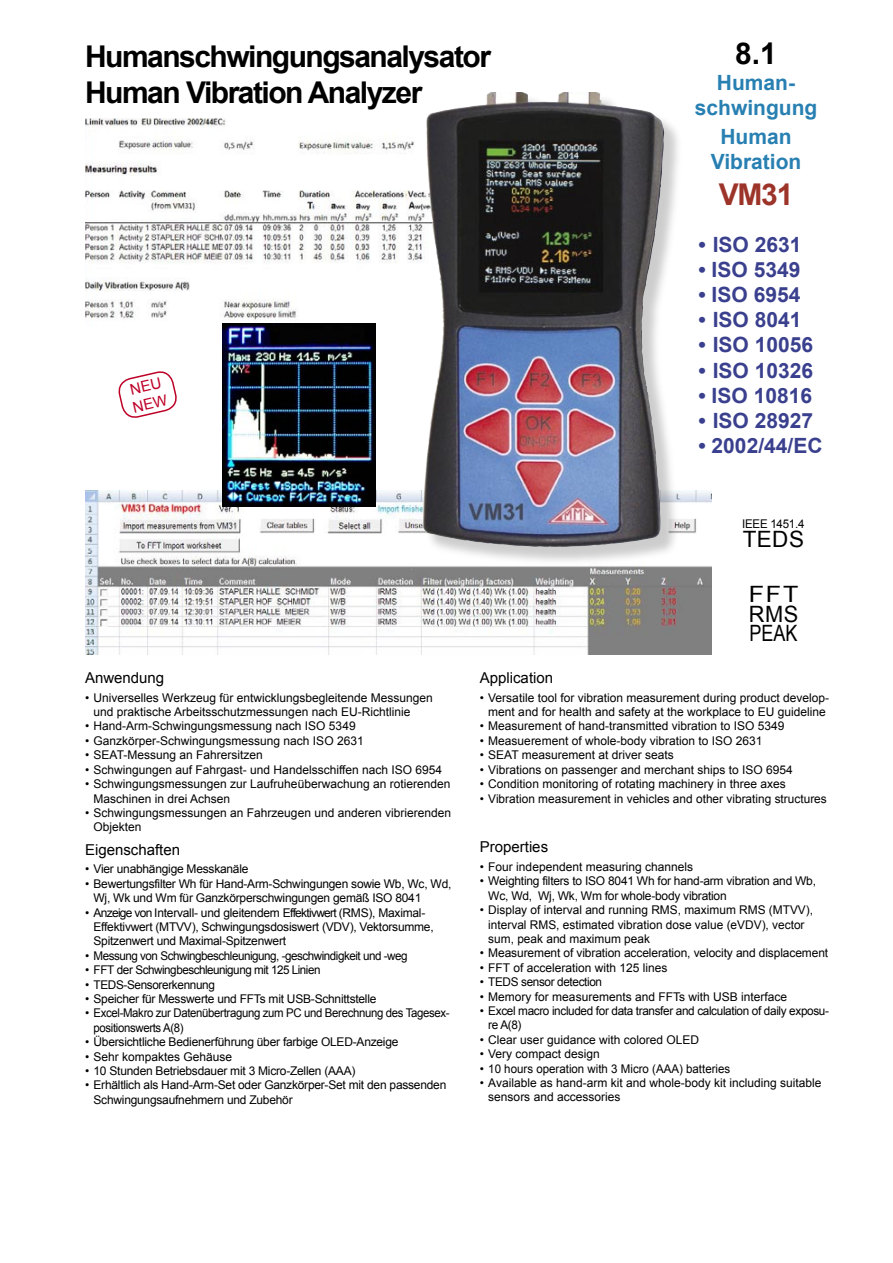
<style>
.page{position:relative;width:893px;height:1263px;background:#fff}
.page>*{position:absolute;margin:0;border:0;box-sizing:border-box;transform-origin:0 0}
.Überschrift_1{font:700 30px "Arial";letter-spacing:-.05em;color:#000}
.Typenbezeichnung{font:700 30px "Arial";color:#9c3429}
.t1{font:22.5px "Arial";letter-spacing:.02em;color:#000}
.t2{font:22.5px "Arial";letter-spacing:.02em;color:#000;scale:.8 1}
.t3{font:22.5px "Arial";letter-spacing:.02em;color:#000;scale:1.11 1}
.Hängender_Einzug{font:700 21px "Arial";color:#3a408e}
.Produktgruppe{font:700 21px/25.2px "Arial";color:#2880b2;text-align:center}
.Überschrift_3{font:15px "Arial";color:#000}
.Hängender_Einzug-2{font:12px/14.4px "Arial";color:#000}
.Hängender_Einzug-3{font:12px/14.4px "Arial";letter-spacing:-.02em;color:#000}
.Hängender_Einzug-4{font:12px/14.4px "Arial";letter-spacing:-.03em;color:#000}
.Hängender_Einzug-5{font:12px "Arial";letter-spacing:-.04em;color:#000}
.Hängender_Einzug-6{font:12px "Arial";letter-spacing:-.02em;color:#000;scale:.96 1}
</style>
<div class="page">
<img style="left:85px;top:119px;width:327px;height:207px">
<img style="left:85px;top:491px;width:626px;height:164px">
<img style="left:223px;top:323px;width:152px;height:183px">
<div style="left:412px;top:94px;width:272px;height:492px;background:#000;opacity:.2"></div>
<img style="left:421px;top:92px;width:244px;height:456px">
<svg style="left:118px;top:371px;width:59px;height:47px"></svg>
<p class="Überschrift_1" style="left:85px;top:35px;width:407px">Humanschwingungsanalysator</p>
<p class="Überschrift_1" style="left:85px;top:71px;width:339px">Human Vibration Analyzer</p>
<p class="Überschrift_1" style="left:735px;top:33px;width:43px">8.1</p>
<p class="Produktgruppe" style="left:717px;top:70px;width:80px">Human-</p>
<p class="Produktgruppe" style="left:695px;top:95px;width:124px">schwingung</p>
<p class="Produktgruppe" style="left:711px;top:124px;width:92px">Human<br>Vibration</p>
<p class="Typenbezeichnung" style="left:719px;top:174px;width:76px">VM31</p>
<p class="Hängender_Einzug" style="left:698px;top:229px;width:105px">• ISO 2631</p>
<p class="Hängender_Einzug" style="left:698px;top:255px;width:103px">• ISO 5349</p>
<p class="Hängender_Einzug" style="left:698px;top:280px;width:103px">• ISO 6954</p>
<p class="Hängender_Einzug" style="left:698px;top:305px;width:105px">• ISO 8041</p>
<p class="Hängender_Einzug" style="left:698px;top:330px;width:116px">• ISO 10056</p>
<p class="Hängender_Einzug" style="left:698px;top:355px;width:116px">• ISO 10326</p>
<p class="Hängender_Einzug" style="left:698px;top:381px;width:115px">• ISO 10816</p>
<p class="Hängender_Einzug" style="left:698px;top:406px;width:116px">• ISO 28927</p>
<p class="Hängender_Einzug" style="left:698px;top:431px;width:126px">• 2002/44/EC</p>
<p class="Hängender_Einzug-6" style="left:742px;top:515px;width:66px">IEEE 1451.4</p>
<p class="t1" style="left:743px;top:524px;width:63px">TEDS</p>
<p class="t3" style="left:749px;top:579px;width:46px">FFT</p>
<p class="t1" style="left:749px;top:598px;width:51px">RMS</p>
<p class="t2" style="left:749px;top:618px;width:62px">PEAK</p>
<p class="Überschrift_3" style="left:85px;top:667px;width:81px">Anwendung</p>
<p class="Hängender_Einzug-2" style="left:94px;top:690px;width:341px;text-indent:-9px">• Universelles Werkzeug für entwicklungsbegleitende Messungen und praktische Arbeitsschutzmessungen nach EU-Richtlinie</p>
<p class="Hängender_Einzug-2" style="left:85px;top:719px;width:272px">• Hand-Arm-Schwingungsmessung nach ISO 5349</p>
<p class="Hängender_Einzug-2" style="left:85px;top:733px;width:280px">• Ganzkörper-Schwingungsmessung nach ISO 2631</p>
<p class="Hängender_Einzug-2" style="left:85px;top:748px;width:179px">• SEAT-Messung an Fahrersitzen</p>
<p class="Hängender_Einzug-2" style="left:85px;top:762px;width:359px">• Schwingungen auf Fahrgast- und Handelsschiffen nach ISO 6954</p>
<p class="Hängender_Einzug-2" style="left:94px;top:777px;width:358px;text-indent:-9px">• Schwingungsmessungen zur Laufruheüberwachung an rotierenden<br>Maschinen in drei Achsen</p>
<p class="Hängender_Einzug-2" style="left:94px;top:805px;width:359px;text-indent:-9px">• Schwingungsmessungen an Fahrzeugen und anderen vibrierenden<br>Objekten</p>
<p class="Überschrift_3" style="left:85px;top:839px;width:97px">Eigenschaften</p>
<p class="Hängender_Einzug-3" style="left:85px;top:862px;width:165px">• Vier unabhängige Messkanäle</p>
<p class="Hängender_Einzug-3" style="left:94px;top:876px;width:359px;text-indent:-9px">• Bewertungsfilter Wh für Hand-Arm-Schwingungen sowie Wb, Wc, Wd,<br>Wj, Wk und Wm für Ganzkörperschwingungen gemäß ISO 8041</p>
<p class="Hängender_Einzug-3" style="left:94px;top:905px;width:342px;text-indent:-9px">• Anzeige von Intervall- und gleitendem Effektivwert (RMS), Maximal-<br>Effektivwert (MTVV), Schwingungsdosiswert (VDV), Vektorsumme,<br>Spitzenwert und Maximal-Spitzenwert</p>
<p class="Hängender_Einzug-5" style="left:85px;top:947px;width:324px">• Messung von Schwingbeschleunigung, -geschwindigkeit und -weg</p>
<p class="Hängender_Einzug-5" style="left:85px;top:962px;width:237px">• FFT der Schwingbeschleunigung mit 125 Linien</p>
<p class="Hängender_Einzug-4" style="left:85px;top:977px;width:131px">• TEDS-Sensorerkennung</p>
<p class="Hängender_Einzug-3" style="left:85px;top:991px;width:293px">• Speicher für Messwerte und FFTs mit USB-Schnittstelle</p>
<p class="Hängender_Einzug-4" style="left:94px;top:1006px;width:358px;text-indent:-9px">• Excel-Makro zur Datenübertragung zum PC und Berechnung des Tagesex&shy;positionswerts A(8)</p>
<p class="Hängender_Einzug-3" style="left:85px;top:1035px;width:315px">• Übersichtliche Bedienerführung über farbige OLED-Anzeige</p>
<p class="Hängender_Einzug-2" style="left:85px;top:1049px;width:149px">• Sehr kompaktes Gehäuse</p>
<p class="Hängender_Einzug-3" style="left:85px;top:1063px;width:272px">• 10 Stunden Betriebsdauer mit 3 Micro-Zellen (AAA)</p>
<p class="Hängender_Einzug-3" style="left:94px;top:1078px;width:354px;text-indent:-9px">• Erhältlich als Hand-Arm-Set oder Ganzkörper-Set mit den passenden<br>Schwingungsaufnehmern und Zubehör</p>
<p class="Überschrift_3" style="left:480px;top:667px;width:75px">Application</p>
<p class="Hängender_Einzug-2" style="left:480px;top:690px;width:351px;text-align:center">• Versatile tool for vibration measurement during product develop&shy;ment and for health and safety at the workplace to EU guideline</p>
<p class="Hängender_Einzug-2" style="left:480px;top:719px;width:306px">• Measurement of hand-transmitted vibration to ISO 5349</p>
<p class="Hängender_Einzug-2" style="left:480px;top:733px;width:284px">• Measuerement of whole-body vibration to ISO 2631</p>
<p class="Hängender_Einzug-2" style="left:480px;top:748px;width:196px">• SEAT measurement at driver seats</p>
<p class="Hängender_Einzug-2" style="left:480px;top:762px;width:315px">• Vibrations on passenger and merchant ships to ISO 6954</p>
<p class="Hängender_Einzug-2" style="left:480px;top:777px;width:307px">• Condition monitoring of rotating machinery in three axes</p>
<p class="Hängender_Einzug-2" style="left:480px;top:792px;width:349px">• Vibration measurement in vehicles and other vibrating structures</p>
<p class="Überschrift_3" style="left:480px;top:837px;width:70px">Properties</p>
<p class="Hängender_Einzug-2" style="left:480px;top:859px;width:215px">• Four independent measuring channels</p>
<p class="Hängender_Einzug-3" style="left:488px;top:874px;width:329px;text-indent:-9px">• Weighting filters to ISO 8041 Wh for hand-arm vibration and Wb,<br>Wc, Wd, Wj, Wk, Wm for whole-body vibration</p>
<p class="Hängender_Einzug-2" style="left:488px;top:903px;width:326px;text-indent:-9px">• Display of interval and running RMS, maximum RMS (MTVV), interval RMS, estimated vibration dose value (eVDV), vector sum, peak and maximum peak</p>
<p class="Hängender_Einzug-2" style="left:480px;top:946px;width:350px">• Measurement of vibration acceleration, velocity and displacement</p>
<p class="Hängender_Einzug-2" style="left:480px;top:960px;width:189px">• FFT of acceleration with 125 lines</p>
<p class="Hängender_Einzug-4" style="left:480px;top:975px;width:124px">• TEDS sensor detection</p>
<p class="Hängender_Einzug-2" style="left:480px;top:989px;width:309px">• Memory for measurements and FFTs with USB interface</p>
<p class="Hängender_Einzug-4" style="left:488px;top:1003px;width:342px;text-indent:-9px">• Excel macro included for data transfer and calculation of daily exposu&shy;re A(8)</p>
<p class="Hängender_Einzug-2" style="left:480px;top:1032px;width:221px">• Clear user guidance with colored OLED</p>
<p class="Hängender_Einzug-2" style="left:480px;top:1047px;width:121px">• Very compact design</p>
<p class="Hängender_Einzug-2" style="left:480px;top:1061px;width:252px">• 10 hours operation with 3 Micro (AAA) batteries</p>
<p class="Hängender_Einzug-2" style="left:488px;top:1075px;width:335px;text-indent:-9px">• Available as hand-arm kit and whole-body kit including suitable sensors and accessories</p>
</div>
